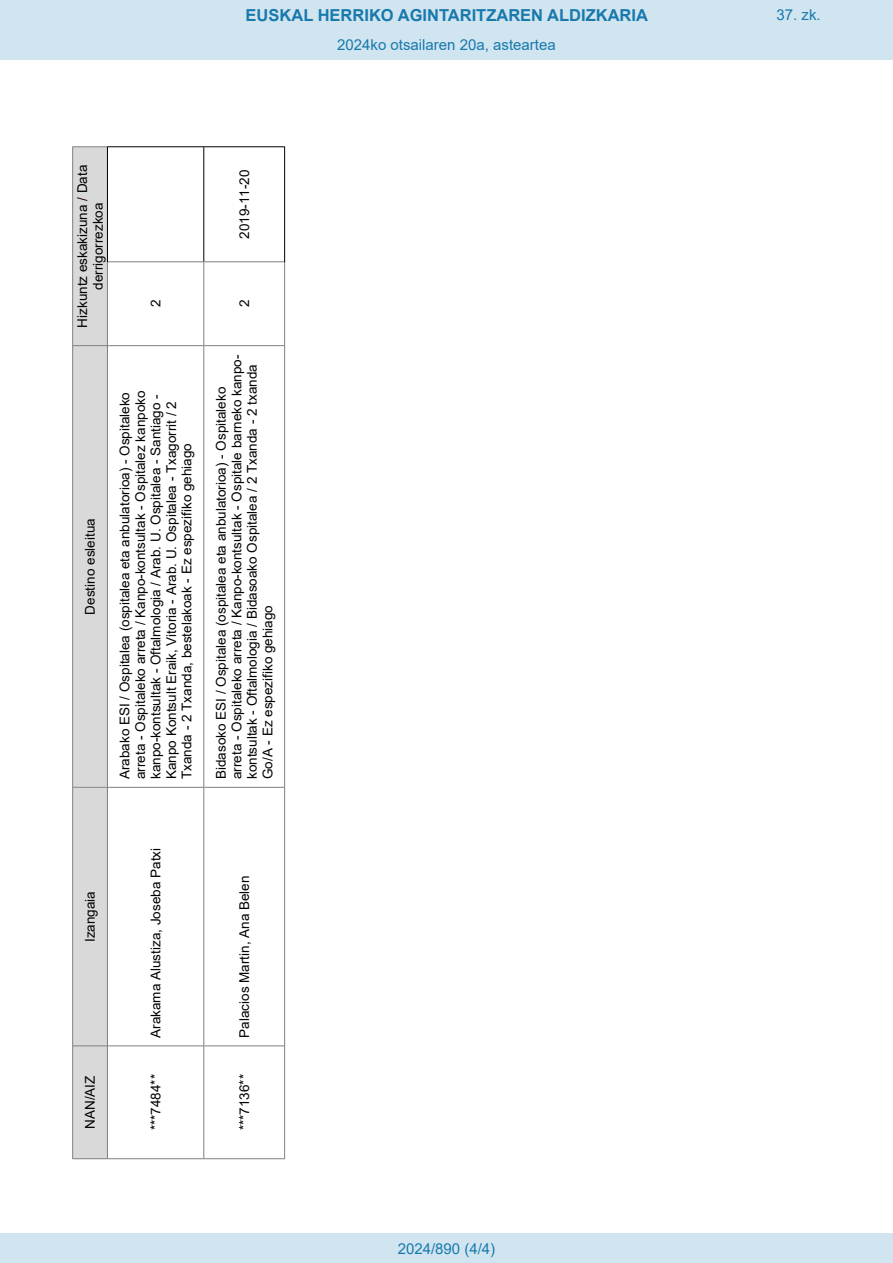
<style>
.page{position:relative;width:893px;height:1263px;background:#fff}
.page>*{position:absolute;margin:0;border:0;box-sizing:border-box;transform-origin:0 0}
.t1{font:700 16.5px "Arial";color:#1879ad}
.Paginacion_Centro{font:15px "Arial";color:#1879ad}
.t2{font:13.5px/15.5px "Arial";color:#000}
.s1{color:#1f0000}
</style>
<div class="page">
<div style="left:73px;top:1046px;width:34px;height:112px;background:#d9d9d9"></div>
<div style="left:73px;top:788px;width:34px;height:257px;background:#d9d9d9"></div>
<div style="left:73px;top:346px;width:34px;height:441px;background:#d9d9d9"></div>
<div style="left:73px;top:147px;width:34px;height:198px;background:#d9d9d9"></div>
<hr style="left:73px;top:1158px;width:211px;height:1px;background:#808080">
<hr style="left:73px;top:1045px;width:34px;height:1px;background:#808080">
<hr style="left:108px;top:1045px;width:95px;height:1px;background:#808080">
<hr style="left:204px;top:1045px;width:80px;height:1px;background:#808080">
<hr style="left:73px;top:787px;width:34px;height:1px;background:#808080">
<hr style="left:108px;top:787px;width:95px;height:1px;background:#808080">
<hr style="left:204px;top:787px;width:80px;height:1px;background:#808080">
<hr style="left:73px;top:345px;width:34px;height:1px;background:#808080">
<hr style="left:108px;top:345px;width:95px;height:1px;background:#808080">
<hr style="left:204px;top:345px;width:80px;height:1px;background:#808080">
<hr style="left:73px;top:146px;width:34px;height:1px;background:#808080">
<hr style="left:108px;top:146px;width:176px;height:1px;background:#000">
<hr style="left:108px;top:261px;width:176px;height:1px;background:#808080">
<hr style="left:72px;top:146px;width:1px;height:1013px;background:#808080">
<hr style="left:107px;top:261px;width:1px;height:897px;background:#808080">
<hr style="left:107px;top:146px;width:1px;height:116px;background:#000">
<hr style="left:203px;top:262px;width:1px;height:896px;background:#808080">
<hr style="left:203px;top:147px;width:1px;height:114px;background:#000">
<hr style="left:284px;top:261px;width:1px;height:898px;background:#808080">
<hr style="left:284px;top:146px;width:1px;height:116px;background:#000">
<div style="left:0;top:0;width:893px;height:60px;background:#d0e5f0"></div>
<div style="left:0;top:1233px;width:893px;height:30px;background:#d0e5f0"></div>
<p class="t1" style="left:246px;top:3px;width:404px">EUSKAL HERRIKO AGINTARITZAREN ALDIZKARIA</p>
<p class="Paginacion_Centro" style="left:776px;top:5px;width:46px">37. zk.</p>
<p class="Paginacion_Centro" style="left:337px;top:35px;width:220px">2024ko otsailaren 20a, asteartea</p>
<p class="t2" style="left:75px;top:328px;width:164px;text-align:center;rotate:-90deg">Hizkuntz eskakizuna <span class="s1">/</span> Data derrigorrezkoa</p>
<p class="t2" style="left:148px;top:307px;width:9px;rotate:-90deg">2</p>
<p class="t2" style="left:82px;top:614px;width:98px;rotate:-90deg">Destino esleitua</p>
<p class="t2" style="left:117px;top:779px;width:390px;rotate:-90deg">Arabako ESI / Ospitalea (ospitalea eta anbulatorioa) - Ospitaleko arreta - Ospitaleko arreta / Kanpo-kontsultak - Ospitalez kanpoko kanpo-kontsultak - Oftalmologia / Arab. U. Ospitalea - Santiago - Kanpo Kontsult Eraik, Vitoria - Arab. U. Ospitalea - Txagorrit / 2<br>Txanda - 2 Txanda, bestelakoak - Ez espezifiko gehiago</p>
<p class="t2" style="left:237px;top:239px;width:71px;rotate:-90deg">2019-11-20</p>
<p class="t2" style="left:237px;top:307px;width:9px;rotate:-90deg">2</p>
<p class="t2" style="left:213px;top:779px;width:426px;rotate:-90deg">Bidasoko ESI / Ospitalea (ospitalea eta anbulatorioa) - Ospitaleko arreta - Ospitaleko arreta / Kanpo-kontsultak - Ospitale barneko kanpo&shy;kontsultak - Oftalmologia / Bidasoako Ospitalea / 2 Txanda - 2 txanda Go/A - Ez espezifiko gehiago</p>
<p class="t2" style="left:82px;top:942px;width:53px;rotate:-90deg">Izangaia</p>
<p class="t2" style="left:82px;top:1129px;width:55px;rotate:-90deg">NAN/AIZ</p>
<p class="t2" style="left:148px;top:1038px;width:191px;rotate:-90deg">Arakama Alustiza, Joseba Patxi</p>
<p class="t2" style="left:148px;top:1130px;width:58px;rotate:-90deg">***7484**</p>
<p class="t2" style="left:237px;top:1038px;width:164px;rotate:-90deg">Palacios Martin, Ana Belen</p>
<p class="t2" style="left:237px;top:1130px;width:58px;rotate:-90deg">***7136**</p>
<p class="Paginacion_Centro" style="left:398px;top:1238px;width:99px">2024/890 (4/4)</p>
</div>
